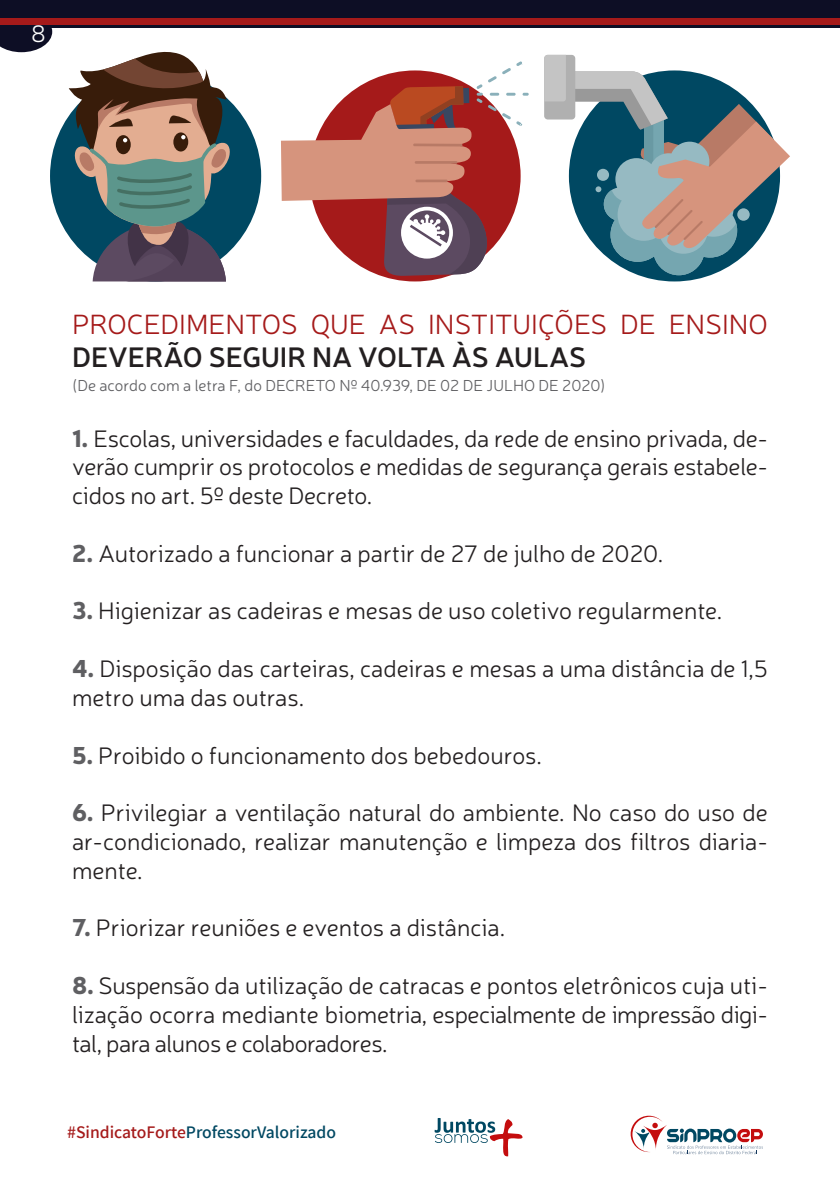
<style>
.page{position:relative;width:840px;height:1191px;background:#fff}
.page>*{position:absolute;margin:0;border:0;box-sizing:border-box;transform-origin:0 0}
.t1{font:300 28px/33.6px "Neris";color:#a51a1a}
.t2{font:300 24px/28.8px "Neris";color:#231f20;text-align:justify}
.t3{font:300 24px "Neris";color:#fff}
.t4{font:600 17.6px "Assistant";color:#004862}
.t5{font:300 16px "Neris";color:#5f5f62}
.s1{font-weight:600;color:#231f20}
.s2{font-weight:900;color:#5f5f62}
.s3{color:#a51a1a}
</style>
<div class="page">
<svg style="left:0;top:28px;width:52px;height:24px"></svg>
<div style="left:50px;top:70px;width:211px;height:211px;background:#004862;border-radius:50%"></div>
<svg style="left:69px;top:51px;width:162px;height:230px"></svg>
<svg style="left:544px;top:55px;width:245px;height:220px"></svg>
<svg style="left:281px;top:61px;width:247px;height:215px"></svg>
<svg style="left:630px;top:1115px;width:132px;height:39px"></svg>
<svg style="left:434px;top:1118px;width:88px;height:39px"></svg>
<div style="left:0;top:0;width:839px;height:28px;background:#0d0e25"></div>
<div style="left:0;top:19px;width:839px;height:6px;background:#a51a1a"></div>
<p class="t3" style="left:31px;top:18px;width:16px">8</p>
<p class="t1" style="left:72px;top:306px;width:697px">PROCEDIMENTOS QUE AS INSTITUIÇÕES DE ENSINO<br><span class="s1">DEVERÃO SEGUIR NA VOLTA ÀS AULAS</span></p>
<p class="t5" style="left:72px;top:375px;width:534px">(De acordo com a letra F, do DECRETO Nº 40.939, DE 02 DE JULHO DE 2020)</p>
<p class="t2" style="left:72px;top:423px;width:697px"><span class="s2">1.</span> Escolas, universidades e faculdades, da rede de ensino privada, de&shy;verão cumprir os protocolos e medidas de segurança gerais estabele&shy;cidos no art. 5º deste Decreto.</p>
<p class="t2" style="left:72px;top:538px;width:592px"><span class="s2">2.</span> Autorizado a funcionar a partir de 27 de julho de 2020.</p>
<p class="t2" style="left:72px;top:596px;width:651px"><span class="s2">3.</span> Higienizar as cadeiras e mesas de uso coletivo regularmente.</p>
<p class="t2" style="left:72px;top:653px;width:697px"><span class="s2">4.</span> Disposição das carteiras, cadeiras e mesas a uma distância de 1,5 metro uma das outras.</p>
<p class="t2" style="left:72px;top:740px;width:471px"><span class="s2">5.</span> Proibido o funcionamento dos bebedouros.</p>
<p class="t2" style="left:72px;top:797px;width:697px"><span class="s2">6.</span> Privilegiar a ventilação natural do ambiente. No caso do uso de ar-condicionado, realizar manutenção e limpeza dos filtros diaria&shy;mente.</p>
<p class="t2" style="left:72px;top:912px;width:434px"><span class="s2">7.</span> Priorizar reuniões e eventos a distância.</p>
<p class="t2" style="left:72px;top:970px;width:697px"><span class="s2">8.</span> Suspensão da utilização de catracas e pontos eletrônicos cuja uti&shy;lização ocorra mediante biometria, especialmente de impressão digi&shy;tal, para alunos e colaboradores.</p>
<p class="t4" style="left:67px;top:1120px;width:270px"><span class="s3">#SindicatoForte</span>ProfessorValorizado</p>
</div>
